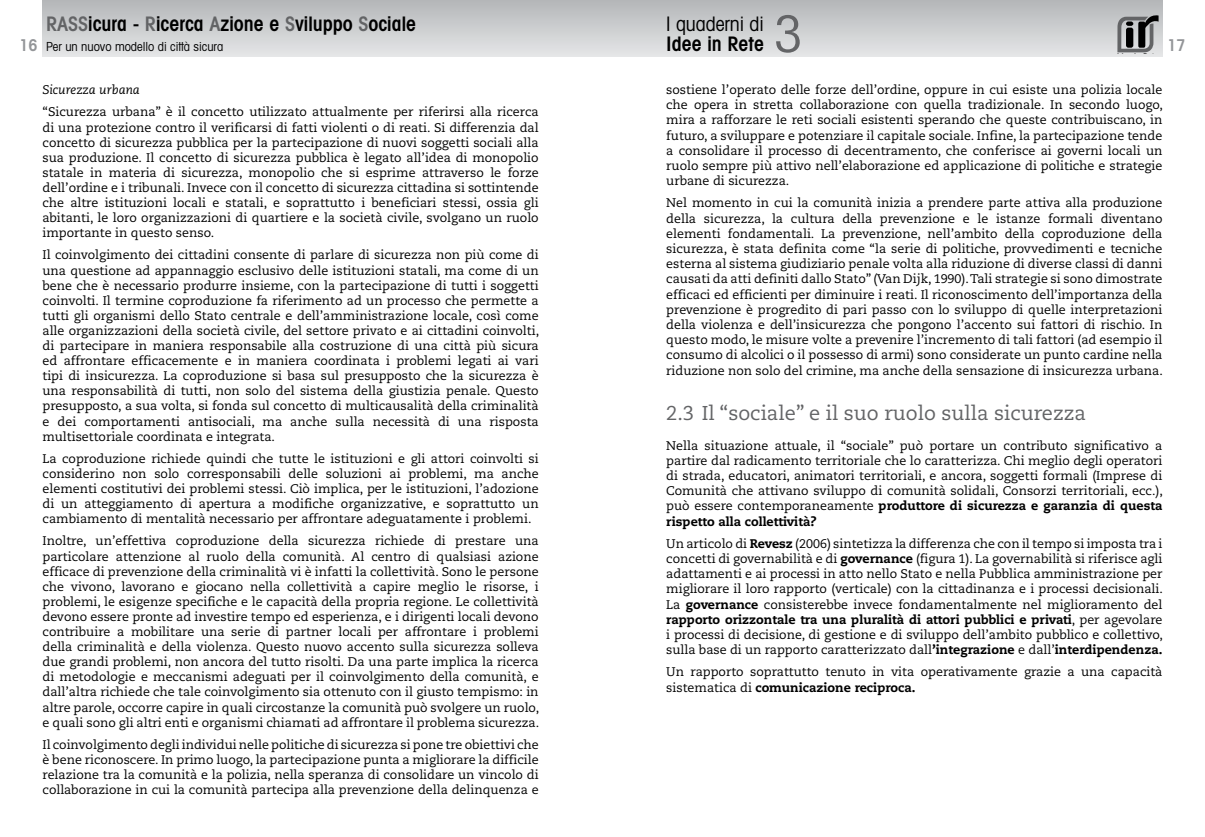
<style>
.page{position:relative;width:1205px;height:837px;background:#fff}
.page>*{position:absolute;margin:0;border:0;box-sizing:border-box;transform-origin:0 0}
.t1{font:condensed 50.5px "Avant Garde";color:#636466}
.t2{font:600 condensed 20px "Avant Garde";color:#000}
.t3{font:20px "Caecilia";color:#636466}
.t4{font:condensed 20px "Avant Garde";letter-spacing:-.005em;color:#000}
.t5{font:600 condensed 16.25px "Avant Garde";color:#939598}
.t6{font:12.5px/15.1px "Caecilia";color:#000;text-align:justify}
.t7{font:condensed 12.5px "Avant Garde";letter-spacing:-.005em;color:#000}
.t8{font:italic 12.5px "Caecilia";color:#000}
.s1{color:#636466}
.s2{font-weight:800}
</style>
<div class="page">
<div style="left:43px;top:0;width:559px;height:57px;background:linear-gradient(to bottom,#b4b6b8,#e6e7e8)"></div>
<div style="left:602px;top:0;width:560px;height:57px;background:linear-gradient(to bottom,#b4b6b8,#e5e6e7)"></div>
<svg style="left:1117px;top:15px;width:41px;height:37px"></svg>
<div style="left:1126px;top:28px;width:7px;height:20px;background:#000;border-radius:2px"></div>
<h3 class="t5" style="left:19px;top:36px;width:20px">16</h3>
<h2 class="t4" style="left:666px;top:12px;width:99px">I quaderni di</h2>
<h1 class="t1" style="left:774px;top:3px;width:30px">3</h1>
<h2 class="t2" style="left:46px;top:11px;width:371px"><span class="s1">RASS</span>icura - <span class="s1">R</span>icerca <span class="s1">A</span>zione e <span class="s1">S</span>viluppo <span class="s1">S</span>ociale</h2>
<p class="t7" style="left:46px;top:39px;width:179px">Per un nuovo modello di città sicura</p>
<h2 class="t2" style="left:666px;top:32px;width:99px">Idee in Rete</h2>
<h3 class="t5" style="left:1167px;top:36px;width:20px">17</h3>
<p class="t8" style="left:43px;top:83px;width:99px">Sicurezza urbana</p>
<p class="t6" style="left:43px;top:105px;width:498px">“Sicurezza urbana” è il concetto utilizzato attualmente per riferirsi alla ricerca di una protezione contro il verificarsi di fatti violenti o di reati. Si differenzia dal concetto di sicurezza pubblica per la partecipazione di nuovi soggetti sociali alla sua produzione. Il concetto di sicurezza pubblica è legato all’idea di monopolio statale in materia di sicurezza, monopolio che si esprime attraverso le forze dell’ordine e i tribunali. Invece con il concetto di sicurezza cittadina si sottintende che altre istituzioni locali e statali, e soprattutto i beneficiari stessi, ossia gli abitanti, le loro organizzazioni di quartiere e la società civile, svolgano un ruolo importante in questo senso.</p>
<p class="t6" style="left:43px;top:248px;width:498px">Il coinvolgimento dei cittadini consente di parlare di sicurezza non più come di una questione ad appannaggio esclusivo delle istituzioni statali, ma come di un bene che è necessario produrre insieme, con la partecipazione di tutti i soggetti coinvolti. Il termine coproduzione fa riferimento ad un processo che permette a tutti gli organismi dello Stato centrale e dell’amministrazione locale, così come alle organizzazioni della società civile, del settore privato e ai cittadini coinvolti, di partecipare in maniera responsabile alla costruzione di una città più sicura ed affrontare efficacemente e in maniera coordinata i problemi legati ai vari tipi di insicurezza. La coproduzione si basa sul presupposto che la sicurezza è una responsabilità di tutti, non solo del sistema della giustizia penale. Questo presupposto, a sua volta, si fonda sul concetto di multicausalità della criminalità e dei comportamenti antisociali, ma anche sulla necessità di una risposta multisettoriale coordinata e integrata.</p>
<p class="t6" style="left:43px;top:451px;width:498px">La coproduzione richiede quindi che tutte le istituzioni e gli attori coinvolti si considerino non solo corresponsabili delle soluzioni ai problemi, ma anche elementi costitutivi dei problemi stessi. Ciò implica, per le istituzioni, l’adozione di un atteggiamento di apertura a modifiche organizzative, e soprattutto un cambiamento di mentalità necessario per affrontare adeguatamente i problemi.</p>
<p class="t6" style="left:43px;top:533px;width:498px">Inoltre, un’effettiva coproduzione della sicurezza richiede di prestare una particolare attenzione al ruolo della comunità. Al centro di qualsiasi azione efficace di prevenzione della criminalità vi è infatti la collettività. Sono le persone che vivono, lavorano e giocano nella collettività a capire meglio le risorse, i problemi, le esigenze specifiche e le capacità della propria regione. Le collettività devono essere pronte ad investire tempo ed esperienza, e i dirigenti locali devono contribuire a mobilitare una serie di partner locali per affrontare i problemi della criminalità e della violenza. Questo nuovo accento sulla sicurezza solleva due grandi problemi, non ancora del tutto risolti. Da una parte implica la ricerca di metodologie e meccanismi adeguati per il coinvolgimento della comunità, e dall’altra richiede che tale coinvolgimento sia ottenuto con il giusto tempismo: in altre parole, occorre capire in quali circostanze la comunità può svolgere un ruolo, e quali sono gli altri enti e organismi chiamati ad affrontare il problema sicurezza.</p>
<p class="t6" style="left:43px;top:737px;width:498px">Il coinvolgimento degli individui nelle politiche di sicurezza si pone tre obiettivi che è bene riconoscere. In primo luogo, la partecipazione punta a migliorare la difficile relazione tra la comunità e la polizia, nella speranza di consolidare un vincolo di collaborazione in cui la comunità partecipa alla prevenzione della delinquenza e</p>
<p class="t6" style="left:666px;top:82px;width:498px">sostiene l’operato delle forze dell’ordine, oppure in cui esiste una polizia locale che opera in stretta collaborazione con quella tradizionale. In secondo luogo, mira a rafforzare le reti sociali esistenti sperando che queste contribuiscano, in futuro, a sviluppare e potenziare il capitale sociale. Infine, la partecipazione tende a consolidare il processo di decentramento, che conferisce ai governi locali un ruolo sempre più attivo nell’elaborazione ed applicazione di politiche e strategie urbane di sicurezza.</p>
<p class="t6" style="left:666px;top:196px;width:498px">Nel momento in cui la comunità inizia a prendere parte attiva alla produzione della sicurezza, la cultura della prevenzione e le istanze formali diventano elementi fondamentali. La prevenzione, nell’ambito della coproduzione della sicurezza, è stata definita come “la serie di politiche, provvedimenti e tecniche esterna al sistema giudiziario penale volta alla riduzione di diverse classi di danni causati da atti definiti dallo Stato” (Van Dijk, 1990). Tali strategie si sono dimostrate efficaci ed efficienti per diminuire i reati. Il riconoscimento dell’importanza della prevenzione è progredito di pari passo con lo sviluppo di quelle interpretazioni della violenza e dell’insicurezza che pongono l’accento sui fattori di rischio. In questo modo, le misure volte a prevenire l’incremento di tali fattori (ad esempio il consumo di alcolici o il possesso di armi) sono considerate un punto cardine nella riduzione non solo del crimine, ma anche della sensazione di insicurezza urbana.</p>
<h2 class="t3" style="left:666px;top:401px;width:421px">2.3 Il “sociale” e il suo ruolo sulla sicurezza</h2>
<p class="t6" style="left:666px;top:437px;width:498px">Nella situazione attuale, il “sociale” può portare un contributo significativo a partire dal radicamento territoriale che lo caratterizza. Chi meglio degli operatori di strada, educatori, animatori territoriali, e ancora, soggetti formali (Imprese di Comunità che attivano sviluppo di comunità solidali, Consorzi territoriali, ecc.), può essere contemporaneamente <span class="s2">produttore di sicurezza e garanzia di questa rispetto alla collettività?</span></p>
<p class="t6" style="left:666px;top:536px;width:498px">Un articolo di <span class="s2">Revesz</span> (2006) sintetizza la differenza che con il tempo si imposta tra i concetti di governabilità e di <span class="s2">governance</span> (figura 1). La governabilità si riferisce agli adattamenti e ai processi in atto nello Stato e nella Pubblica amministrazione per migliorare il loro rapporto (verticale) con la cittadinanza e i processi decisionali.<br>La <span class="s2">governance</span> consisterebbe invece fondamentalmente nel miglioramento del <span class="s2">rapporto orizzontale tra una pluralità di attori pubblici e privati</span>, per agevolare i processi di decisione, di gestione e di sviluppo dell’ambito pubblico e collettivo, sulla base di un rapporto caratterizzato dall<span class="s2">’integrazione</span> e dall’<span class="s2">interdipendenza.</span></p>
<p class="t6" style="left:666px;top:664px;width:498px">Un rapporto soprattutto tenuto in vita operativamente grazie a una capacità sistematica di <span class="s2">comunicazione reciproca.</span></p>
</div>
